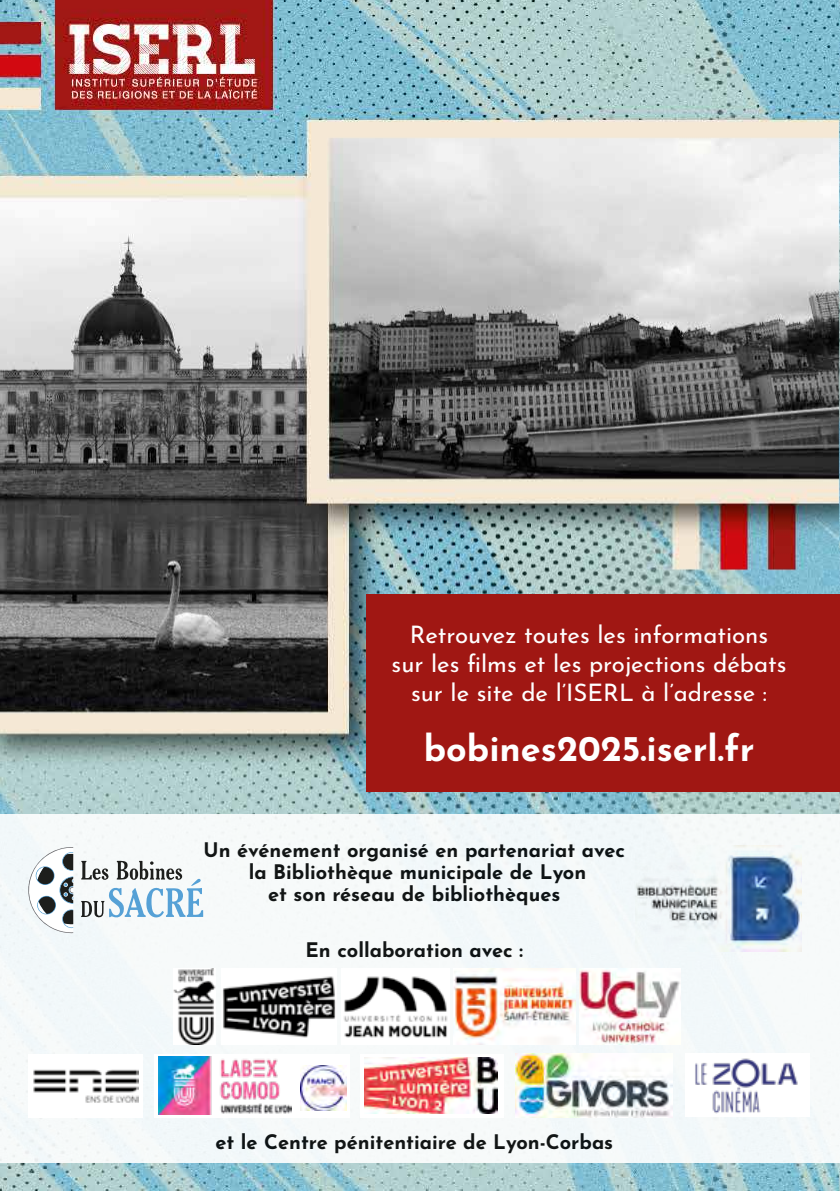
<style>
.page{position:relative;width:840px;height:1191px;background:#fff}
.page>*{position:absolute;margin:0;border:0;box-sizing:border-box;transform-origin:0 0}
.t1{font:700 36px "Josefin Sans";color:#fff}
.t2{font:24px/28.8px "Josefin Sans";color:#fff;text-align:center}
.t3{font:700 20px/22px "Josefin Sans";color:#000;text-align:center}
</style>
<div class="page">
<img style="left:0;top:0;width:839px;height:1191px">
<div style="left:366px;top:594px;width:473px;height:197px;background:#a01713"></div>
<div style="left:0;top:814px;width:839px;height:348px;background:#f6f9fa"></div>
<img style="left:579px;top:970px;width:101px;height:74px">
<img style="left:173px;top:968px;width:43px;height:76px">
<img style="left:223px;top:976px;width:113px;height:62px">
<img style="left:344px;top:976px;width:103px;height:62px">
<img style="left:454px;top:968px;width:120px;height:71px">
<svg style="left:81px;top:860px;width:122px;height:58px"></svg>
<svg style="left:28px;top:847px;width:45px;height:86px"></svg>
<img style="left:636px;top:845px;width:165px;height:106px">
<div style="left:28px;top:1054px;width:115px;height:63px;background:#fff"></div>
<img style="left:33px;top:1069px;width:105px;height:34px">
<div style="left:360px;top:1054px;width:143px;height:63px;background:#fff"></div>
<img style="left:364px;top:1057px;width:133px;height:56px">
<div style="left:298px;top:1054px;width:51px;height:63px;background:#fff"></div>
<img style="left:300px;top:1065px;width:46px;height:45px">
<div style="left:154px;top:1054px;width:145px;height:63px;background:#fff"></div>
<img style="left:158px;top:1056px;width:133px;height:58px">
<img style="left:515px;top:1054px;width:157px;height:63px">
<img style="left:695px;top:1058px;width:103px;height:56px">
<p class="t2" style="left:391px;top:618px;width:396px">Retrouvez toutes les informations sur les films et les projections débats sur le site de l’ISERL à l’adresse :</p>
<h1 class="t1" style="left:423px;top:721px;width:332px">bobines2025.iserl.fr</h1>
<p class="t3" style="left:203px;top:837px;width:423px">Un événement organisé en partenariat avec la Bibliothèque municipale de Lyon<br>et son réseau de bibliothèques</p>
<p class="t3" style="left:305px;top:937px;width:219px">En collaboration avec :</p>
<p class="t3" style="left:215px;top:1129px;width:399px">et le Centre pénitentiaire de Lyon-Corbas</p>
</div>
